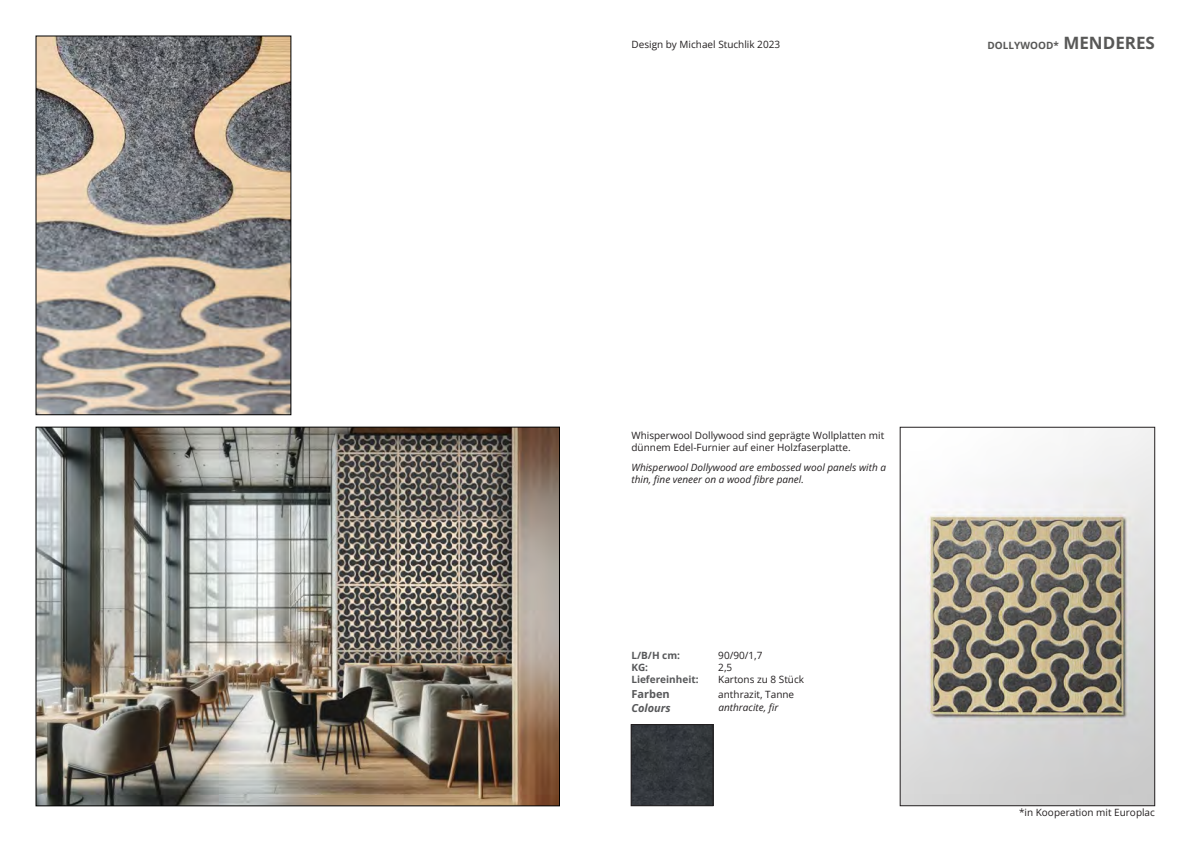
<style>
.page{position:relative;width:1191px;height:842px;background:#fff}
.page>*{position:absolute;margin:0;border:0;box-sizing:border-box;transform-origin:0 0}
.t1{font:italic 700 11px "Open Sans";color:#57585a}
.t2{font:700 11px "Open Sans";color:#57585a}
.t3{font:10px/12px "Open Sans";color:#231f20}
.t4{font:italic 10px/12px "Open Sans";color:#231f20}
.t5{font:700 10px/12px "Open Sans";color:#57585a}
.t6{font:700 10px "Open Sans";color:#585857}
.s1{font-size:17px}
</style>
<div class="page">
<img style="left:38px;top:38px;width:251px;height:375px">
<div style="left:36px;top:36px;width:255px;height:379px;border:1px solid #000"></div>
<img style="left:38px;top:429px;width:519px;height:375px">
<img style="left:902px;top:429px;width:250px;height:375px">
<div style="left:900px;top:427px;width:254px;height:379px;border:1px solid #231f20"></div>
<img style="left:633px;top:726px;width:78px;height:78px">
<div style="left:631px;top:724px;width:82px;height:82px;border:1px solid #231f20"></div>
<p class="t3" style="left:631px;top:38px;width:150px">Design by Michael Stuchlik 2023</p>
<p class="t6" style="left:987px;top:38px;width:169px">DOLLYWOOD* <span class="s1">MENDERES</span></p>
<p class="t3" style="left:631px;top:429px;width:254px">Whisperwool Dollywood sind geprägte Wollplatten mit dünnem Edel-Furnier auf einer Holzfaserplatte.</p>
<p class="t4" style="left:631px;top:461px;width:256px">Whisperwool Dollywood are embossed wool panels with a thin, fine veneer on a wood fibre panel.</p>
<p class="t5" style="left:631px;top:649px;width:50px">L/B/H cm:</p>
<p class="t5" style="left:631px;top:661px;width:69px">KG:<br>Liefereinheit:</p>
<p class="t2" style="left:631px;top:686px;width:40px">Farben</p>
<p class="t1" style="left:631px;top:701px;width:41px">Colours</p>
<p class="t3" style="left:718px;top:649px;width:46px">90/90/1,7</p>
<p class="t3" style="left:718px;top:661px;width:16px">2,5</p>
<p class="t3" style="left:718px;top:673px;width:87px">Kartons zu 8 Stück</p>
<p class="t3" style="left:718px;top:688px;width:77px">anthrazit, Tanne</p>
<p class="t4" style="left:718px;top:701px;width:62px">anthracite, fir</p>
<p class="t3" style="left:1019px;top:806px;width:137px">*in Kooperation mit Europlac</p>
</div>
